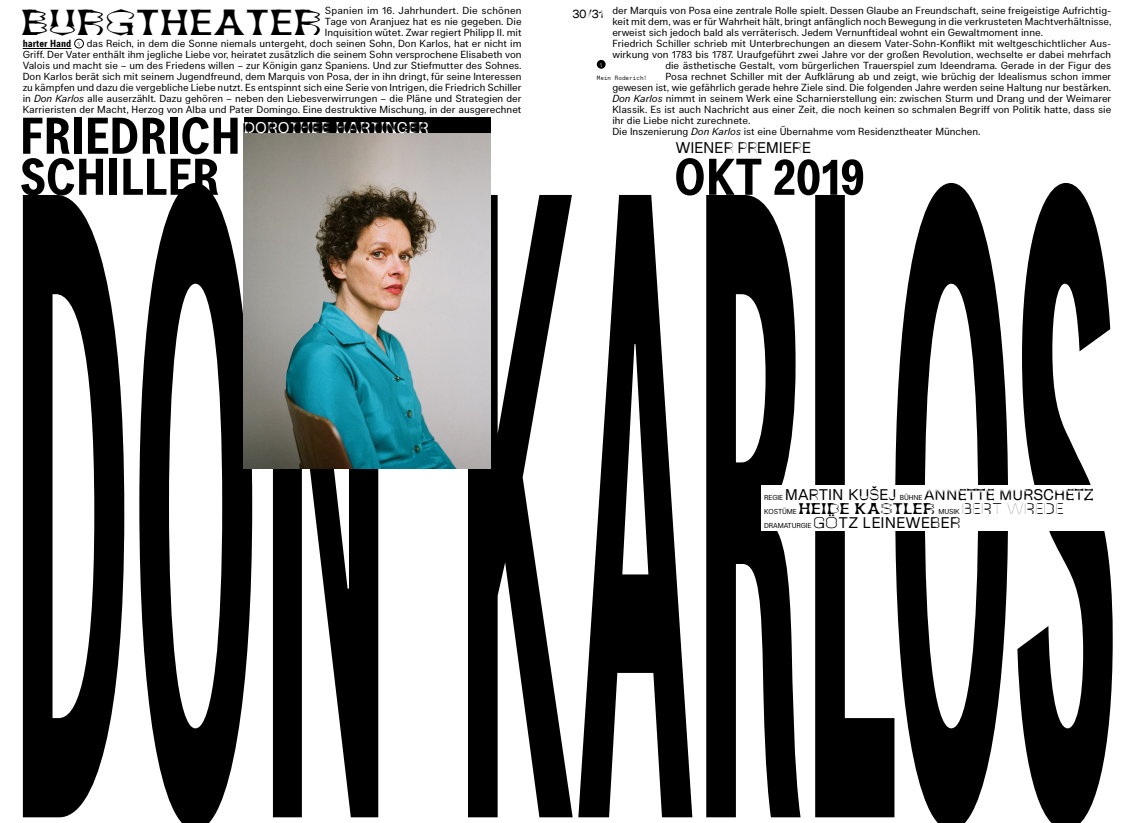
<style>
.page{position:relative;width:1134px;height:823px;background:#fff}
.page>*{position:absolute;margin:0;border:0;box-sizing:border-box;transform-origin:0 0}
.t1{font:793px "Lars Burgtheater Bold Condensed Verzerrt";color:#000;scale:.45 1}
.t2{font:700 condensed 50px "Lars";color:#000}
.t3{font:35px "Phase FGX 100 79 100";color:#000}
.t4{font:15px "Phase DGX 26 5 63";color:#000}
.t5{font:15px "Phase GGX 0 48 46";color:#000}
.t6{font:15px "Phase EGX 25 84 71";color:#fff}
.t7{font:15px "Phase CGX 47 100 0";letter-spacing:-.02em;color:#000}
.t8{font:12px "Phase DGX 6 79 48";color:#000}
.t9{font:10px/11px "Lars";color:#000;text-align:right}
.t10{font:7px "Lars";letter-spacing:-.02em;color:#000}
.t11{font:6.5px "Phase DGX 6 79 48";color:#fff}
.t12{font:6px "Lars Mono";color:#000}
.s1{font-weight:700;font-stretch:condensed}
.s2{font-family:"Phase DGX 6 79 48";font-size:6.5px}
.s3{font-style:italic}
.s4{color:#fff}
.s5{font-family:"Lars";font-size:7px}
.s6{font-family:"Phase CGX 0 77 0"}
.s7{font-family:"Phase FGX 100 79 100";font-size:15px}
.s8{font-family:"Phase GGX 100 35 59";font-size:15px}
</style>
<div class="page">
<div style="left:597px;top:60px;width:9px;height:9px;background:#000;border-radius:50%"></div>
<hr style="left:23px;top:48px;width:48px;height:1px;background:#000">
<div style="left:74px;top:39px;width:10px;height:9px;border:1px solid #000;border-radius:50%"></div>
<img style="left:244px;top:133px;width:246px;height:335px">
<div style="left:244px;top:118px;width:246px;height:15px;background:#000"></div>
<p class="t9" style="left:23px;top:5px;width:500px">Spanien im 16. Jahrhundert. Die schönen<br>Tage von Aranjuez hat es nie gegeben. Die<br>Inquisition wütet. Zwar regiert Philipp II. mit<br><span class="s1">harter Hand</span> <span class="s2">1</span> das Reich, in dem die Sonne niemals untergeht, doch seinen Sohn, Don Karlos, hat er nicht im Griff. Der Vater enthält ihm jegliche Liebe vor, heiratet zusätzlich die seinem Sohn versprochene Elisabeth von Valois und macht sie – um des Friedens willen – zur Königin ganz Spaniens. Und zur Stiefmutter des Sohnes.<br>Don Karlos berät sich mit seinem Jugendfreund, dem Marquis von Posa, der in ihn dringt, für seine Interessen zu kämpfen und dazu die vergebliche Liebe nutzt. Es entspinnt sich eine Serie von Intrigen, die Friedrich Schiller in <span class="s3">Don Karlos</span> alle auserzählt. Dazu gehören – neben den Liebesverwirrungen – die Pläne und Strategien der Karrieristen der Macht, Herzog von Alba und Pater Domingo. Eine destruktive Mischung, in der ausgerechnet</p>
<h3 class="t6" style="left:244px;top:116px;width:186px">DOROTHEE HARTINGER</h3>
<h3 class="t3" style="left:21px;top:-5px;width:303px">BURGTHEATER</h3>
<p class="t9" style="left:612px;top:5px;width:500px">der Marquis von Posa eine zentrale Rolle spielt. Dessen Glaube an Freundschaft, seine freigeistige Aufrichtig-</p>
<p class="t8" style="left:572px;top:4px;width:33px">30<span class="s4">31</span>/31</p>
<p class="t9" style="left:612px;top:16px;width:501px">keit mit dem, was er für Wahrheit hält, bringt anfänglich noch Bewegung in die verkrusteten Machtverhältnisse,</p>
<p class="t9" style="left:612px;top:27px;width:432px">erweist sich jedoch bald als verräterisch. Jedem Vernunftideal wohnt ein Gewaltmoment inne.</p>
<p class="t9" style="left:612px;top:38px;width:500px">Friedrich Schiller schrieb mit Unterbrechungen an diesem Vater-Sohn-Konflikt mit weltgeschichtlicher Aus-</p>
<p class="t9" style="left:612px;top:49px;width:500px">wirkung von 1783 bis 1787. Uraufgeführt zwei Jahre vor der großen Revolution, wechselte er dabei mehrfach</p>
<p class="t9" style="left:665px;top:60px;width:447px">die ästhetische Gestalt, vom bürgerlichen Trauerspiel zum Ideendrama. Gerade in der Figur des</p>
<p class="t9" style="left:665px;top:71px;width:447px">Posa rechnet Schiller mit der Aufklärung ab und zeigt, wie brüchig der Idealismus schon immer</p>
<p class="t9" style="left:612px;top:82px;width:500px">gewesen ist, wie gefährlich gerade hehre Ziele sind. Die folgenden Jahre werden seine Haltung nur bestärken.</p>
<p class="t9" style="left:612px;top:93px;width:500px"><span class="s3">Don Karlos</span> nimmt in seinem Werk eine Scharnierstellung ein: zwischen Sturm und Drang und der Weimarer</p>
<p class="t9" style="left:612px;top:104px;width:500px">Klassik. Es ist auch Nachricht aus einer Zeit, die noch keinen so schmalen Begriff von Politik hatte, dass sie</p>
<p class="t9" style="left:612px;top:115px;width:140px">ihr die Liebe nicht zurechnete.</p>
<p class="t9" style="left:612px;top:126px;width:370px">Die Inszenierung <span class="s3">Don Karlos</span> ist eine Übernahme vom Residenztheater München.</p>
<h2 class="t2" style="left:674px;top:147px;width:193px">OKT 2019</h2>
<p class="t11" style="left:600px;top:59px;width:4px">1</p>
<p class="t12" style="left:597px;top:74px;width:52px">Mein Roderich!</p>
<h2 class="t2" style="left:20px;top:106px;width:222px">FRIEDRICH</h2>
<h3 class="t7" style="left:675px;top:136px;width:137px">WIENER PREMIERE</h3>
<h2 class="t2" style="left:20px;top:147px;width:201px">SCHILLER</h2>
<h1 class="t1" style="left:8px;top:-14px;width:2466px">DON KARLOS</h1>
<h3 class="t4" style="left:764px;top:482px;width:331px"><span class="s5">REGIE</span> <span class="s6">MARTIN KUŠEJ</span> <span class="s5">BÜHNE</span> ANNETTE MURSCHETZ</h3>
<p class="t10" style="left:764px;top:507px;width:301px">KOSTÜME <span class="s7">HEIDE KASTLER</span> MUSIK <span class="s8">BERT WREDE</span></p>
<h3 class="t5" style="left:764px;top:510px;width:198px"><span class="s5">DRAMATURGIE</span> GÖTZ LEINEWEBER</h3>
</div>
